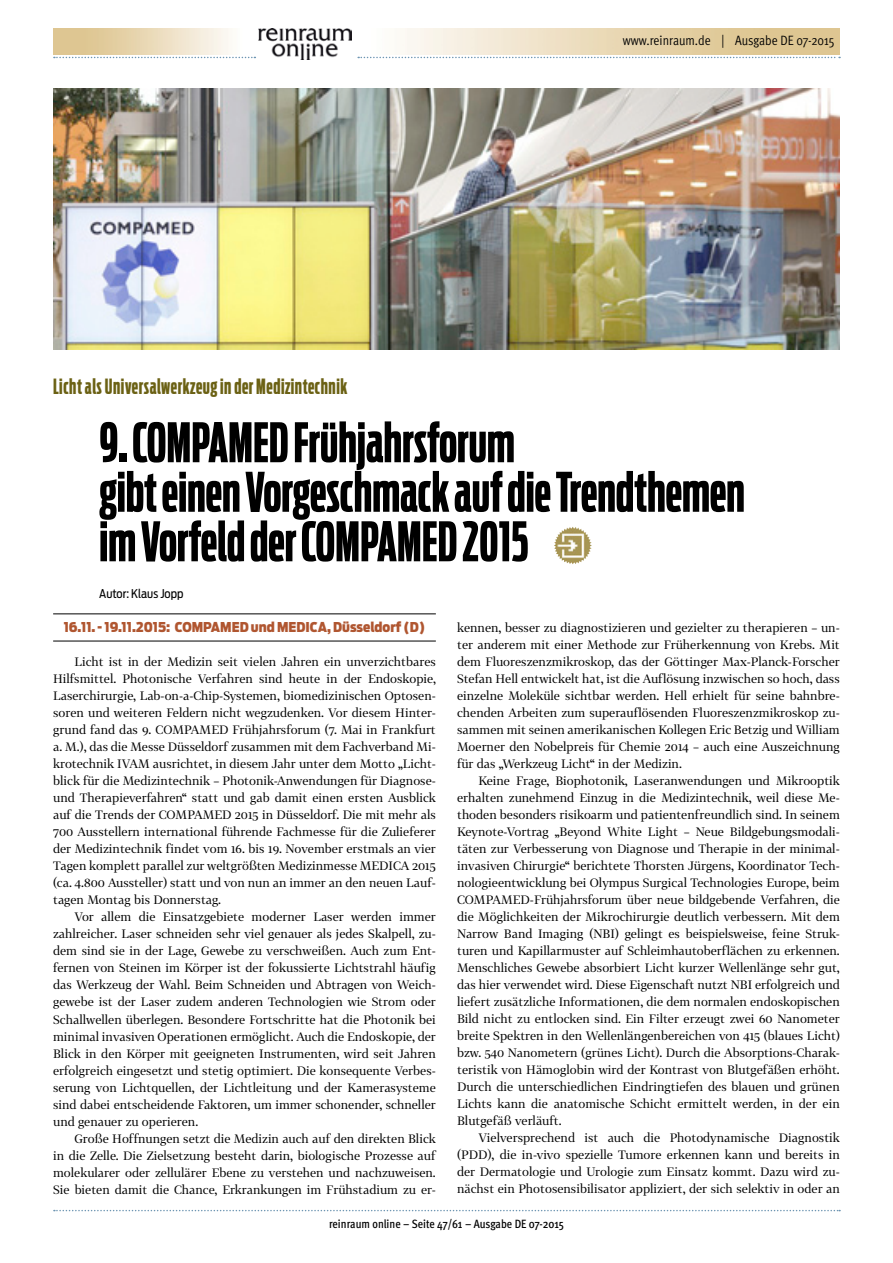
<style>
.page{position:relative;width:893px;height:1263px;background:#fff}
.page>*{position:absolute;margin:0;border:0;box-sizing:border-box;transform-origin:0 0}
.t1{font:700 54px/49.5px "Antenna Comp";color:#000}
.t2{font:700 21px "Antenna Comp";letter-spacing:.025em;color:#6b6114}
.t3{font:900 13.5px "Antenna Cond";color:#b05630}
.t4{font:13.5px "Meta OT Cond Norm";color:#000}
.t5{font:12px/17px "Tabac G2";color:#000;text-align:justify}
.t6{font:500 condensed 12px "Meta OT";color:#000}
.t7{font:12px "Antenna Cond";color:#000}
</style>
<div class="page">
<svg style="left:358px;top:57px;width:482px;height:1px"></svg>
<svg style="left:54px;top:57px;width:201px;height:1px"></svg>
<svg style="left:54px;top:1210px;width:786px;height:1px"></svg>
<img style="left:258px;top:29px;width:94px;height:31px">
<hr style="left:53px;top:614px;width:383px;height:1px;background:#000">
<hr style="left:53px;top:641px;width:383px;height:1px;background:#000">
<img style="left:53px;top:88px;width:787px;height:261px">
<img style="left:554px;top:527px;width:38px;height:37px">
<p class="t4" style="left:623px;top:32px;width:213px">www.reinraum.de | Ausgabe DE 07-2015</p>
<h2 class="t2" style="left:53px;top:375px;width:296px">Licht als Universalwerkzeug in der Medizintechnik</h2>
<h1 class="t1" style="left:99px;top:418px;width:647px">9. COMPAMED Frühjahrsforum<br>gibt einen Vorgeschmack auf die Trendthemen im Vorfeld der COMPAMED 2015</h1>
<p class="t7" style="left:99px;top:587px;width:86px">Autor: Klaus Jopp</p>
<p class="t3" style="left:64px;top:619px;width:363px">16.11. - 19.11.2015: COMPAMED und MEDICA, Düsseldorf (D)</p>
<p class="t5" style="left:53px;top:653px;width:384px;text-indent:21px">Licht ist in der Medizin seit vielen Jahren ein unverzichtbares Hilfsmittel. Photonische Verfahren sind heute in der Endoskopie, Laserchirurgie, Lab-on-a-Chip-Systemen, biomedizinischen Optosen&shy;soren und weiteren Feldern nicht wegzudenken. Vor diesem Hinter&shy;grund fand das 9. COMPAMED Frühjahrsforum (7. Mai in Frankfurt a. M.), das die Messe Düsseldorf zusammen mit dem Fachverband Mi&shy;krotechnik IVAM ausrichtet, in diesem Jahr unter dem Motto „Licht&shy;blick für die Medizintechnik – Photonik-Anwendungen für Diagnose&shy;und Therapieverfahren“ statt und gab damit einen ersten Ausblick auf die Trends der COMPAMED 2015 in Düsseldorf. Die mit mehr als 700 Ausstellern international führende Fachmesse für die Zulieferer der Medizintechnik findet vom 16. bis 19. November erstmals an vier Tagen komplett parallel zur weltgrößten Medizinmesse MEDICA 2015 (ca. 4.800 Aussteller) statt und von nun an immer an den neuen Lauf&shy;tagen Montag bis Donnerstag.</p>
<p class="t5" style="left:53px;top:908px;width:384px;text-indent:21px">Vor allem die Einsatzgebiete moderner Laser werden immer zahlreicher. Laser schneiden sehr viel genauer als jedes Skalpell, zu&shy;dem sind sie in der Lage, Gewebe zu verschweißen. Auch zum Ent&shy;fernen von Steinen im Körper ist der fokussierte Lichtstrahl häufig das Werkzeug der Wahl. Beim Schneiden und Abtragen von Weich&shy;gewebe ist der Laser zudem anderen Technologien wie Strom oder Schallwellen überlegen. Besondere Fortschritte hat die Photonik bei minimal invasiven Operationen ermöglicht. Auch die Endoskopie, der Blick in den Körper mit geeigneten Instrumenten, wird seit Jahren erfolgreich eingesetzt und stetig optimiert. Die konsequente Verbes&shy;serung von Lichtquellen, der Lichtleitung und der Kamerasysteme sind dabei entscheidende Faktoren, um immer schonender, schneller und genauer zu operieren.</p>
<p class="t5" style="left:53px;top:1129px;width:384px;text-indent:21px">Große Hoffnungen setzt die Medizin auch auf den direkten Blick in die Zelle. Die Zielsetzung besteht darin, biologische Prozesse auf molekularer oder zellulärer Ebene zu verstehen und nachzuweisen.<br>Sie bieten damit die Chance, Erkrankungen im Frühstadium zu er-</p>
<p class="t5" style="left:457px;top:619px;width:384px">kennen, besser zu diagnostizieren und gezielter zu therapieren – un&shy;ter anderem mit einer Methode zur Früherkennung von Krebs. Mit dem Fluoreszenzmikroskop, das der Göttinger Max-Planck-Forscher Stefan Hell entwickelt hat, ist die Auflösung inzwischen so hoch, dass einzelne Moleküle sichtbar werden. Hell erhielt für seine bahnbre&shy;chenden Arbeiten zum superauflösenden Fluoreszenzmikroskop zu&shy;sammen mit seinen amerikanischen Kollegen Eric Betzig und William Moerner den Nobelpreis für Chemie 2014 – auch eine Auszeichnung für das „Werkzeug Licht“ in der Medizin.</p>
<p class="t5" style="left:457px;top:772px;width:384px;text-indent:21px">Keine Frage, Biophotonik, Laseranwendungen und Mikrooptik erhalten zunehmend Einzug in die Medizintechnik, weil diese Me&shy;thoden besonders risikoarm und patientenfreundlich sind. In seinem Keynote-Vortrag „Beyond White Light – Neue Bildgebungsmodali&shy;täten zur Verbesserung von Diagnose und Therapie in der minimal&shy;invasiven Chirurgie“ berichtete Thorsten Jürgens, Koordinator Tech&shy;nologieentwicklung bei Olympus Surgical Technologies Europe, beim COMPAMED-Frühjahrsforum über neue bildgebende Verfahren, die die Möglichkeiten der Mikrochirurgie deutlich verbessern. Mit dem Narrow Band Imaging (NBI) gelingt es beispielsweise, feine Struk&shy;turen und Kapillarmuster auf Schleimhautoberflächen zu erkennen.<br>Menschliches Gewebe absorbiert Licht kurzer Wellenlänge sehr gut, das hier verwendet wird. Diese Eigenschaft nutzt NBI erfolgreich und liefert zusätzliche Informationen, die dem normalen endoskopischen Bild nicht zu entlocken sind. Ein Filter erzeugt zwei 60 Nanometer breite Spektren in den Wellenlängenbereichen von 415 (blaues Licht) bzw. 540 Nanometern (grünes Licht). Durch die Absorptions-Charak&shy;teristik von Hämoglobin wird der Kontrast von Blutgefäßen erhöht.<br>Durch die unterschiedlichen Eindringtiefen des blauen und grünen Lichts kann die anatomische Schicht ermittelt werden, in der ein Blutgefäß verläuft.</p>
<p class="t5" style="left:457px;top:1129px;width:384px;text-indent:21px">Vielversprechend ist auch die Photodynamische Diagnostik (PDD), die in-vivo spezielle Tumore erkennen kann und bereits in der Dermatologie und Urologie zum Einsatz kommt. Dazu wird zu&shy;nächst ein Photosensibilisator appliziert, der sich selektiv in oder an</p>
<p class="t6" style="left:329px;top:1216px;width:236px">reinraum online – Seite 47/61 – Ausgabe DE 07-2015</p>
</div>
